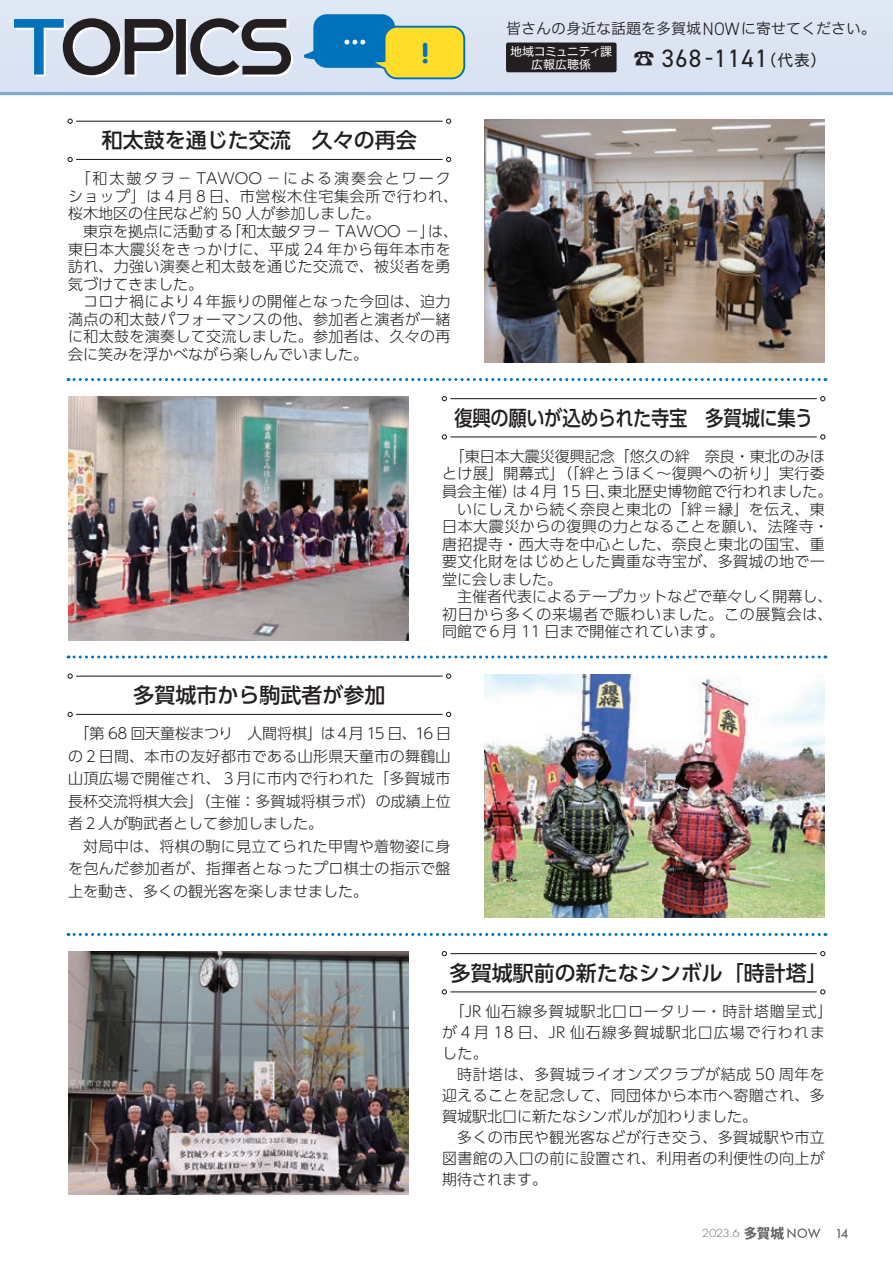
<style>
.page{position:relative;width:893px;height:1263px;background:#fff}
.page>*{position:absolute;margin:0;border:0;box-sizing:border-box;transform-origin:0 0}
.t1{font:29.7px "VAG Rundschrift D";color:#fff}
.t2{font:29.7px "VAG Rundschrift D";color:#0072bc}
.t3{font:25.2px "DIN2014";letter-spacing:.04em;color:#231f20}
.t4{font:500 21px "UD Shin Go Pr 6 N";color:#231f20}
.t5{font:500 21px "UD Shin Go Pr 6 N";letter-spacing:-.02em;color:#231f20;scale:.87 1}
.t6{font:300 15px/17.5px "UD Shin Go Pr 6 N";letter-spacing:.02em;color:#231f20;text-align:justify}
.t7{font:300 15px "UD Shin Go Pr 6 N";color:#231f20}
.t8{font:300 15px/17.5px "UD Shin Go Pr 6 N";letter-spacing:.045em;color:#231f20}
.t9{font:300 15px/21px "UD Shin Go Pr 6 N";letter-spacing:.055em;color:#231f20}
.t10{font:15px "Hiragino UD Sans F Std N W3";color:#231f20}
.t11{font:500 13.5px "Futura PT";color:#6c6d70}
.t12{font:300 12.15px "Futura PT";color:#6c6d70;scale:1.11 1}
.t13{font:12px/13.5px "Hiragino UD Sans F Std N W4";letter-spacing:-.04em;color:#fff;text-align:center}
.s1{font-family:"DIN2014";font-weight:300;font-size:18px}
.s2{font-family:"Koz Go Pr 6 N";font-size:21px}
.s3{font-family:"Hiragino UD Sans F Std N W4";font-size:15.75px}
</style>
<div class="page">
<div style="left:0;top:0;width:893px;height:95px;background:#dce5f3"></div>
<div style="left:178px;top:21px;width:10px;height:56px;background:#fff"></div>
<svg style="left:14px;top:18px;width:162px;height:59px;background:#96a4b3"></svg>
<div style="left:176px;top:19px;width:10px;height:55px;background:#231f20"></div>
<svg style="left:190px;top:18px;width:103px;height:59px;background:#9598a0"></svg>
<div style="left:506px;top:43px;width:111px;height:29px;background:#231f20;border-radius:2px"></div>
<svg style="left:304px;top:14px;width:161px;height:65px;background:#8eb394"></svg>
<svg style="left:68px;top:378px;width:758px;height:3px"></svg>
<svg style="left:68px;top:655px;width:758px;height:3px"></svg>
<svg style="left:68px;top:933px;width:758px;height:3px"></svg>
<svg style="left:68px;top:673px;width:5px;height:6px"></svg>
<svg style="left:446px;top:673px;width:5px;height:6px"></svg>
<hr style="left:77px;top:676px;width:365px;height:1px;background:#231f20">
<svg style="left:68px;top:712px;width:5px;height:5px"></svg>
<svg style="left:446px;top:712px;width:5px;height:5px"></svg>
<hr style="left:77px;top:714px;width:365px;height:1px;background:#231f20">
<svg style="left:68px;top:119px;width:5px;height:5px"></svg>
<svg style="left:446px;top:119px;width:5px;height:5px"></svg>
<hr style="left:77px;top:121px;width:365px;height:1px;background:#231f20">
<svg style="left:68px;top:157px;width:5px;height:5px"></svg>
<svg style="left:446px;top:157px;width:5px;height:5px"></svg>
<hr style="left:77px;top:159px;width:365px;height:1px;background:#231f20">
<svg style="left:442px;top:396px;width:5px;height:5px"></svg>
<svg style="left:820px;top:396px;width:5px;height:5px"></svg>
<hr style="left:451px;top:398px;width:365px;height:1px;background:#231f20">
<svg style="left:442px;top:434px;width:5px;height:6px"></svg>
<svg style="left:820px;top:434px;width:5px;height:6px"></svg>
<hr style="left:451px;top:436px;width:365px;height:1px;background:#231f20">
<svg style="left:442px;top:951px;width:5px;height:5px"></svg>
<svg style="left:820px;top:951px;width:5px;height:5px"></svg>
<hr style="left:451px;top:953px;width:365px;height:1px;background:#231f20">
<svg style="left:442px;top:989px;width:5px;height:5px"></svg>
<svg style="left:820px;top:989px;width:5px;height:5px"></svg>
<hr style="left:451px;top:991px;width:365px;height:1px;background:#231f20">
<img style="left:485px;top:119px;width:340px;height:243px">
<img style="left:485px;top:674px;width:340px;height:243px">
<img style="left:68px;top:396px;width:340px;height:244px">
<img style="left:68px;top:951px;width:340px;height:244px">
<svg style="left:744px;top:1226px;width:76px;height:14px"></svg>
<h1 class="t1" style="left:343px;top:16px;width:25px">…</h1>
<h1 class="t2" style="left:422px;top:36px;width:9px">!</h1>
<h3 class="t4" style="left:102px;top:123px;width:316px">和太鼓を通じた交流　久々の再会</h3>
<p class="t8" style="left:68px;top:169px;width:392px;text-indent:15px">｢和太皷タヲ− TAWOO −による演奏会とワークショップ｣は４月８日、市営桜木住宅集会所で行われ、桜木地区の住民など約 50 人が参加しました。</p>
<p class="t6" style="left:68px;top:222px;width:392px;text-align:left;text-indent:15px">東京を拠点に活動する「和太皷タヲ− TAWOO −」は、東日本大震災をきっかけに、平成 24 年から毎年本市を訪れ、力強い演奏と和太鼓を通じた交流で、被災者を勇気づけてきました。</p>
<p class="t6" style="left:68px;top:292px;width:384px;text-indent:15px">コロナ禍により４年振りの開催となった今回は、迫力満点の和太鼓パフォーマンスの他、参加者と演者が一緒に和太鼓を演奏して交流しました。参加者は、久々の再会に笑みを浮かべながら楽しんでいました。</p>
<p class="t10" style="left:506px;top:17px;width:372px">皆さんの身近な話題を多賀城<span class="s1">NOW</span>に寄せてください。</p>
<h2 class="t3" style="left:634px;top:43px;width:194px"><span class="s2">☎</span> 368-1141<span class="s3">（代表）</span></h2>
<p class="t13" style="left:510px;top:44px;width:103px">地域コミュニティ課広報広聴係</p>
<h3 class="t5" style="left:454px;top:401px;width:414px">復興の願いが込められた寺宝　多賀城に集う</h3>
<h3 class="t4" style="left:133px;top:678px;width:253px">多賀城市から駒武者が参加</h3>
<p class="t7" style="left:450px;top:444px;width:377px">「東日本大震災復興記念「悠久の絆　奈良・東北のみほ</p>
<p class="t6" style="left:442px;top:464px;width:384px">とけ展」開幕式」（「絆とうほく～復興への祈り」実行委</p>
<p class="t7" style="left:442px;top:479px;width:392px">員会主催）は４月 15 日、東北歴史博物館で行われました。</p>
<p class="t6" style="left:457px;top:499px;width:369px">いにしえから続く奈良と東北の「絆＝縁」を伝え、東</p>
<p class="t6" style="left:442px;top:517px;width:388px">日本大震災からの復興の力となることを願い、法隆寺・</p>
<p class="t6" style="left:442px;top:535px;width:384px">唐招提寺・西大寺を中心とした、奈良と東北の国宝、重</p>
<p class="t6" style="left:442px;top:552px;width:384px">要文化財をはじめとした貴重な寺宝が、多賀城の地で一</p>
<p class="t7" style="left:442px;top:567px;width:121px">堂に会しました。</p>
<p class="t7" style="left:457px;top:584px;width:377px">主催者代表によるテープカットなどで華々しく開幕し、</p>
<p class="t8" style="left:442px;top:605px;width:392px">初日から多くの来場者で賑わいました。この展覧会は、</p>
<p class="t7" style="left:442px;top:619px;width:284px">同館で６月 11 日まで開催されています。</p>
<p class="t6" style="left:68px;top:722px;width:385px;line-height:22.5px;text-indent:7px">「第 68 回天童桜まつり　人間将棋」は４月 15 日、16 日の２日間、本市の友好都市である山形県天童市の舞鶴山山頂広場で開催され、３月に市内で行われた「多賀城市長杯交流将棋大会」（主催：多賀城将棋ラボ）の成績上位者２人が駒武者として参加しました。</p>
<p class="t6" style="left:68px;top:834px;width:384px;line-height:22.5px;text-indent:15px">対局中は、将棋の駒に見立てられた甲冑や着物姿に身を包んだ参加者が、指揮者となったプロ棋士の指示で盤上を動き、多くの観光客を楽しませました。</p>
<h3 class="t4" style="left:450px;top:956px;width:379px">多賀城駅前の新たなシンボル「時計塔」</h3>
<p class="t9" style="left:442px;top:1000px;width:392px;text-indent:8px">「JR 仙石線多賀城駅北口ロータリー・時計塔贈呈式」が４月 18 日、JR 仙石線多賀城駅北口広場で行われました。</p>
<p class="t6" style="left:442px;top:1063px;width:384px;line-height:21px;text-indent:15px">時計塔は、多賀城ライオンズクラブが結成 50 周年を迎えることを記念して、同団体から本市へ寄贈され、多賀城駅北口に新たなシンボルが加わりました。</p>
<p class="t6" style="left:442px;top:1126px;width:384px;line-height:21px;text-indent:15px">多くの市民や観光客などが行き交う、多賀城駅や市立図書館の入口の前に設置され、利用者の利便性の向上が期待されます。</p>
<p class="t12" style="left:702px;top:1226px;width:36px">2023.6</p>
<p class="t11" style="left:835px;top:1225px;width:15px">14</p>
</div>
